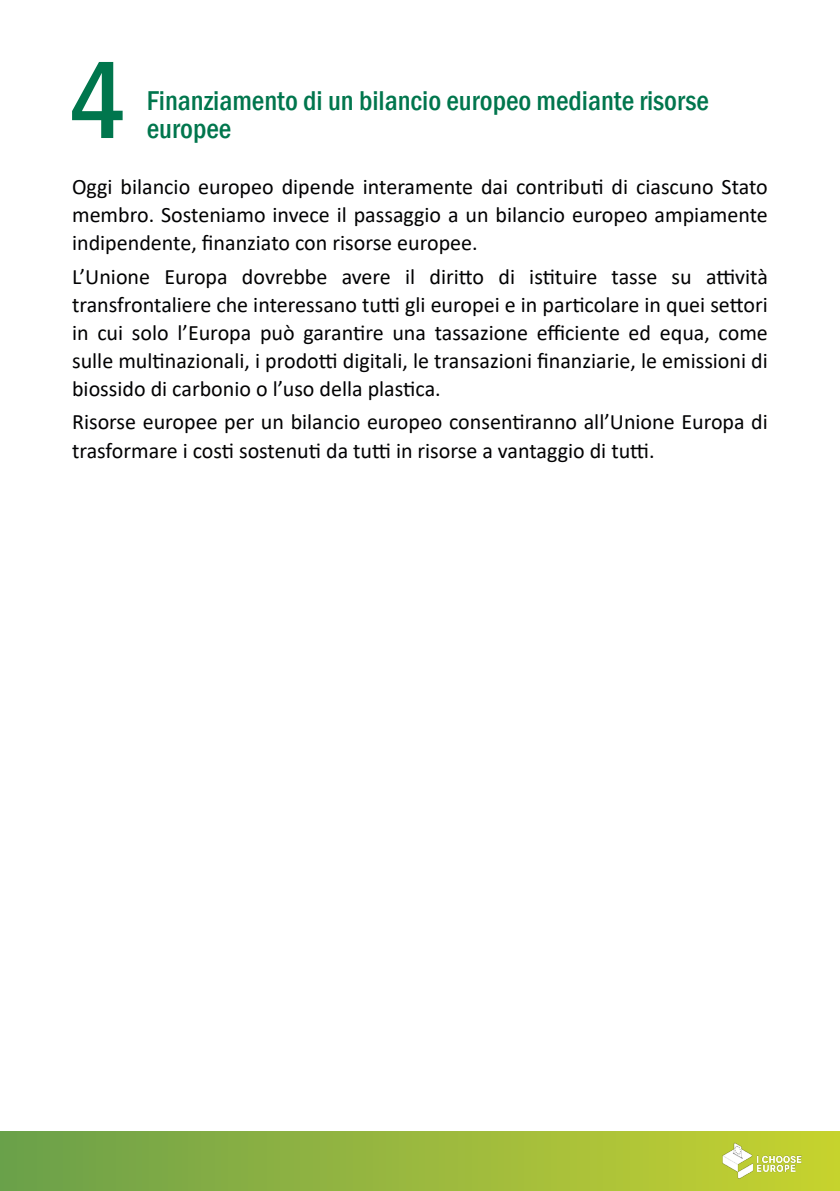
<style>
.page{position:relative;width:840px;height:1191px;background:#fff}
.page>*{position:absolute;margin:0;border:0;box-sizing:border-box;transform-origin:0 0}
.t1{font:500 condensed 112px "Franklin Gothic";color:#00764d}
.t2{font:500 condensed 28px/28px "Franklin Gothic";color:#00764d}
.t3{font:22px/28px "Calibri";color:#020203;text-align:justify}
</style>
<div class="page">
<div style="left:0;top:1131px;width:839px;height:60px;background:linear-gradient(to right,#6ba04c,#c8d230)"></div>
<img style="left:714px;top:1135px;width:94px;height:51px">
<h1 class="t1" style="left:69px;top:27px;width:59px">4</h1>
<p class="t2" style="left:147px;top:86px;width:563px">Finanziamento di un bilancio europeo mediante risorse europee</p>
<p class="t3" style="left:72px;top:172px;width:697px">Oggi bilancio europeo dipende interamente dai contributi di ciascuno Stato membro. Sosteniamo invece il passaggio a un bilancio europeo ampiamente indipendente, finanziato con risorse europee.</p>
<p class="t3" style="left:72px;top:262px;width:697px">L’Unione Europa dovrebbe avere il diritto di istituire tasse su attività transfrontaliere che interessano tutti gli europei e in particolare in quei settori in cui solo l’Europa può garantire una tassazione efficiente ed equa, come sulle multinazionali, i prodotti digitali, le transazioni finanziarie, le emissioni di biossido di carbonio o l’uso della plastica.</p>
<p class="t3" style="left:72px;top:407px;width:697px">Risorse europee per un bilancio europeo consentiranno all’Unione Europa di trasformare i costi sostenuti da tutti in risorse a vantaggio di tutti.</p>
</div>
